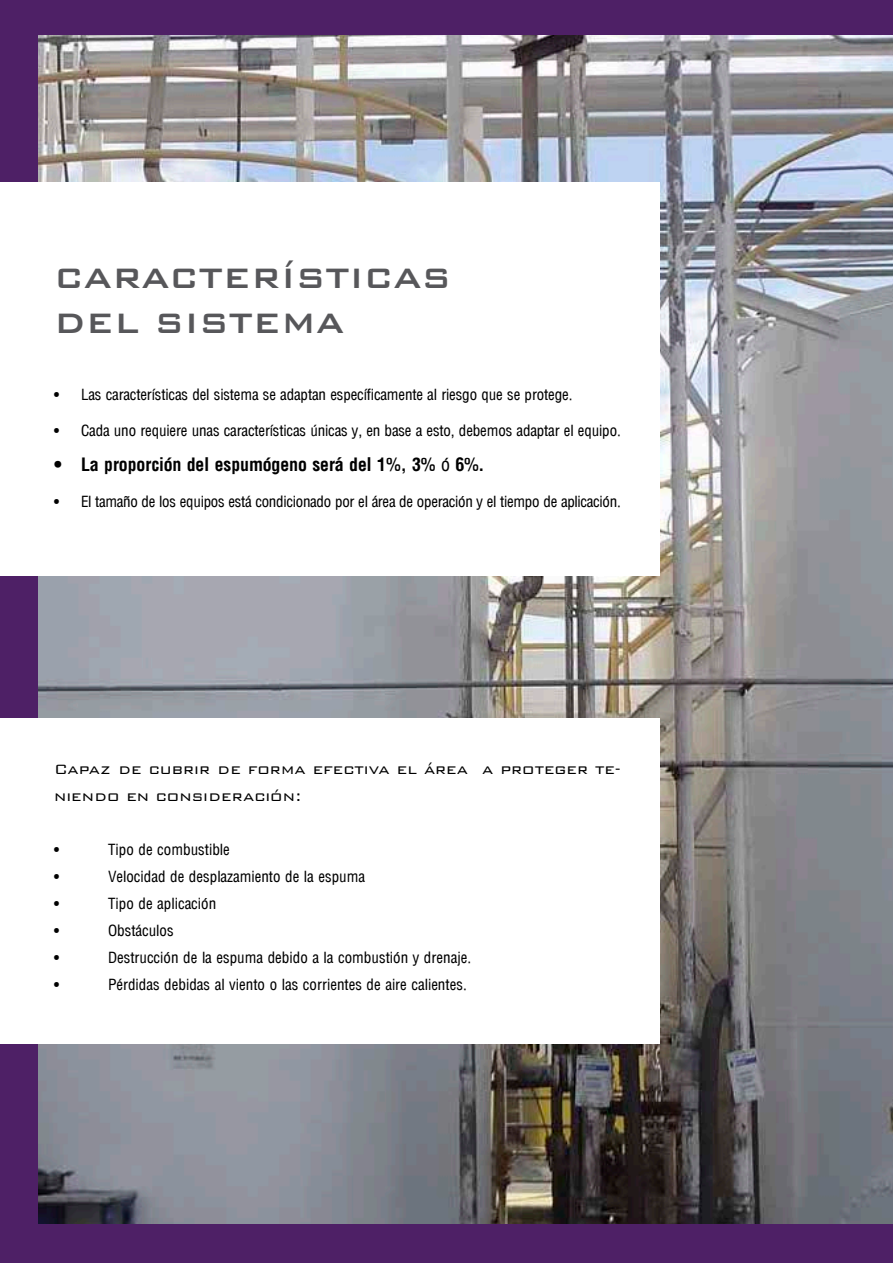
<style>
.page{position:relative;width:893px;height:1263px;background:#fff}
.page>*{position:absolute;margin:0;border:0;box-sizing:border-box;transform-origin:0 0}
.t1{font:500 37.5px/45px "Bank Gothic BT";color:#57575a}
.t2{font:300 18px/27px "Bank Gothic BT";color:#000}
.t3{font:700 condensed 18px "Arena";letter-spacing:-.01em;color:#000}
.t4{font:15px "Arena Condensed";color:#000}
.t5{font:15px "Arena Condensed";letter-spacing:-.02em;color:#000}
.s1{font-family:"Arena Condensed";font-weight:400;font-stretch:normal}
</style>
<div class="page">
<div style="left:0;top:0;width:893px;height:36px;background:#4e2066"></div>
<div style="left:0;top:1224px;width:893px;height:39px;background:#4e2066"></div>
<div style="left:0;top:36px;width:38px;height:1188px;background:#4e2066"></div>
<img style="left:38px;top:36px;width:855px;height:1188px">
<div style="left:0;top:182px;width:659px;height:394px;background:#fff"></div>
<div style="left:0;top:719px;width:659px;height:325px;background:#fff"></div>
<h1 class="t1" style="left:54px;top:255px;width:399px">CARACTERÍSTICAS<br>DEL SISTEMA</h1>
<p class="t4" style="left:54px;top:386px;width:520px">• Las características del sistema se adaptan específicamente al riesgo que se protege.</p>
<p class="t4" style="left:54px;top:421px;width:568px">• Cada uno requiere unas características únicas y, en base a esto, debemos adaptar el equipo.</p>
<p class="t3" style="left:54px;top:453px;width:431px">• La proporción del espumógeno será del 1%, 3% <span class="s1">ó</span> 6%.</p>
<p class="t5" style="left:54px;top:492px;width:568px">• El tamaño de los equipos está condicionado por el área de operación y el tiempo de aplicación.</p>
<p class="t2" style="left:54px;top:756px;width:568px">Capaz de cubrir de forma efectiva el área a proteger te&shy;niendo en consideración:</p>
<p class="t4" style="left:54px;top:841px;width:5px">•</p>
<p class="t4" style="left:108px;top:841px;width:123px">Tipo de combustible</p>
<p class="t4" style="left:54px;top:868px;width:5px">•</p>
<p class="t4" style="left:108px;top:868px;width:259px">Velocidad de desplazamiento de la espuma</p>
<p class="t4" style="left:54px;top:895px;width:5px">•</p>
<p class="t4" style="left:108px;top:895px;width:110px">Tipo de aplicación</p>
<p class="t4" style="left:54px;top:922px;width:5px">•</p>
<p class="t4" style="left:108px;top:922px;width:67px">Obstáculos</p>
<p class="t4" style="left:54px;top:949px;width:5px">•</p>
<p class="t4" style="left:108px;top:949px;width:365px">Destrucción de la espuma debido a la combustión y drenaje.</p>
<p class="t4" style="left:54px;top:976px;width:5px">•</p>
<p class="t4" style="left:108px;top:976px;width:360px">Pérdidas debidas al viento o las corrientes de aire calientes.</p>
</div>
